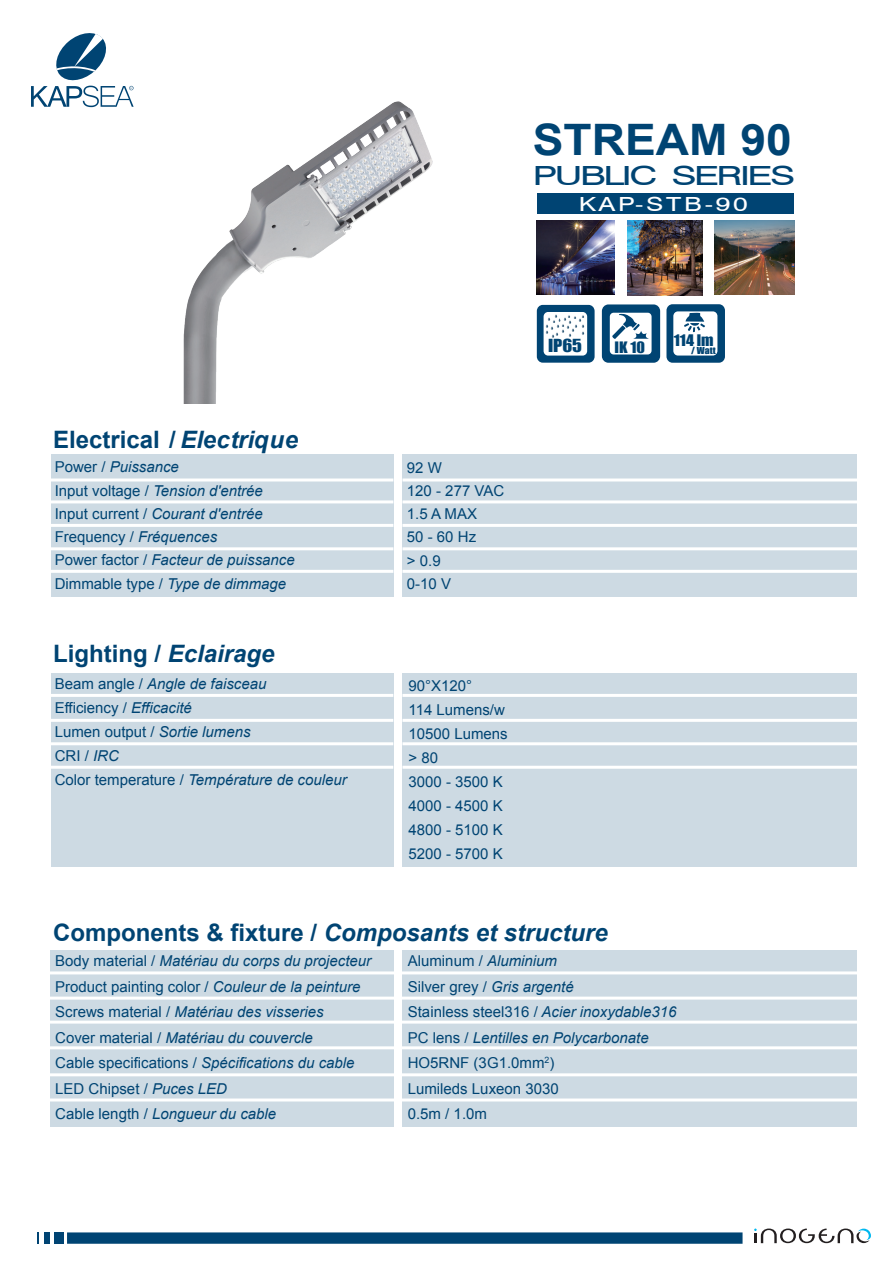
<style>
.page{position:relative;width:893px;height:1263px;background:#fff}
.page>*{position:absolute;margin:0;border:0;box-sizing:border-box;transform-origin:0 0}
.t1{font:700 43.35px "Arial";color:#004473;scale:1.06 1}
.t2{font:26.4px "Swiss 721 BT";letter-spacing:-.06em;color:#004473;scale:1.47 1}
.t3{font:italic 700 24px "Arial";color:#004473}
.t4{font:700 24px "Arial";color:#004473}
.t5{font:19.5px "Swiss 721 BT";letter-spacing:.1em;color:#fff;scale:1.37 1}
.t6{font:16.5px "Impact";color:#004473;scale:1.1 1}
.t7{font:italic 15px/25.5px "Arial";color:#004473}
.t8{font:15px/24px "Arial";color:#004473}
.t9{font:14.7px "Impact";color:#004473;scale:1.1 1}
.t10{font:14.55px "Impact";color:#004473;scale:1.1 1}
.t11{font:8.85px "Impact";color:#004473;scale:1.1 1}
.s1{font-style:italic}
.s2{font-style:normal}
</style>
<div class="page">
<div style="left:537px;top:305px;width:58px;height:58px;background:#004473;border-radius:6px"></div>
<div style="left:544px;top:312px;width:43px;height:44px;background:#fff;border-radius:5px"></div>
<svg style="left:544px;top:314px;width:41px;height:24px"></svg>
<div style="left:67px;top:1232px;width:675px;height:12px;background:#004473"></div>
<div style="left:54px;top:1232px;width:10px;height:12px;background:#004473"></div>
<div style="left:45px;top:1232px;width:5px;height:12px;background:#004473"></div>
<svg style="left:38px;top:1232px;width:1px;height:12px"></svg>
<svg style="left:754px;top:1228px;width:117px;height:15px"></svg>
<svg style="left:31px;top:33px;width:103px;height:74px"></svg>
<img style="left:537px;top:220px;width:78px;height:74px">
<div style="left:402px;top:454px;width:455px;height:143px;background:#cddae3"></div>
<div style="left:51px;top:454px;width:342px;height:143px;background:#cddae3"></div>
<hr style="left:47px;top:478px;width:346px;height:3px;background:#fff">
<hr style="left:47px;top:500px;width:346px;height:3px;background:#fff">
<hr style="left:47px;top:524px;width:346px;height:3px;background:#fff">
<hr style="left:47px;top:570px;width:346px;height:3px;background:#fff">
<hr style="left:402px;top:570px;width:455px;height:3px;background:#fff">
<hr style="left:47px;top:547px;width:346px;height:3px;background:#fff">
<hr style="left:402px;top:478px;width:455px;height:3px;background:#fff">
<hr style="left:402px;top:500px;width:455px;height:3px;background:#fff">
<hr style="left:402px;top:524px;width:455px;height:3px;background:#fff">
<hr style="left:402px;top:547px;width:455px;height:3px;background:#fff">
<div style="left:402px;top:950px;width:454px;height:177px;background:#cddae3"></div>
<hr style="left:399px;top:971px;width:461px;height:3px;background:#fff">
<hr style="left:399px;top:1020px;width:461px;height:3px;background:#fff">
<hr style="left:399px;top:996px;width:461px;height:3px;background:#fff">
<hr style="left:399px;top:1073px;width:461px;height:3px;background:#fff">
<hr style="left:399px;top:1046px;width:461px;height:3px;background:#fff">
<div style="left:50px;top:950px;width:343px;height:177px;background:#cddae3"></div>
<hr style="left:41px;top:971px;width:355px;height:3px;background:#fff">
<hr style="left:41px;top:1020px;width:355px;height:3px;background:#fff">
<hr style="left:41px;top:996px;width:355px;height:3px;background:#fff">
<hr style="left:41px;top:1073px;width:355px;height:3px;background:#fff">
<hr style="left:399px;top:1098px;width:461px;height:3px;background:#fff">
<hr style="left:41px;top:1098px;width:355px;height:3px;background:#fff">
<hr style="left:41px;top:1046px;width:355px;height:3px;background:#fff">
<div style="left:402px;top:673px;width:455px;height:193px;background:#cddae3"></div>
<div style="left:51px;top:673px;width:342px;height:193px;background:#cddae3"></div>
<hr style="left:47px;top:694px;width:346px;height:3px;background:#fff">
<hr style="left:47px;top:719px;width:346px;height:3px;background:#fff">
<hr style="left:47px;top:742px;width:346px;height:3px;background:#fff">
<hr style="left:47px;top:766px;width:346px;height:3px;background:#fff">
<hr style="left:402px;top:694px;width:455px;height:3px;background:#fff">
<hr style="left:402px;top:719px;width:455px;height:3px;background:#fff">
<hr style="left:402px;top:742px;width:455px;height:3px;background:#fff">
<hr style="left:402px;top:766px;width:455px;height:3px;background:#fff">
<img style="left:714px;top:220px;width:81px;height:75px">
<img style="left:628px;top:221px;width:74px;height:74px">
<svg style="left:602px;top:304px;width:58px;height:59px"></svg>
<img style="left:183px;top:101px;width:249px;height:302px">
<svg style="left:666px;top:304px;width:59px;height:59px"></svg>
<div style="left:538px;top:193px;width:256px;height:20px;background:#004473"></div>
<h1 class="t1" style="left:533px;top:111px;width:246px">STREAM 90</h1>
<h2 class="t2" style="left:533px;top:159px;width:180px">PUBLIC SERIES</h2>
<h3 class="t5" style="left:579px;top:192px;width:125px">KAP-STB-90</h3>
<p class="t6" style="left:548px;top:333px;width:32px">IP65</p>
<p class="t10" style="left:614px;top:336px;width:29px">IK 10</p>
<p class="t9" style="left:674px;top:329px;width:38px">114 lm</p>
<p class="t11" style="left:691px;top:344px;width:24px">/ Watt</p>
<h3 class="t4" style="left:53px;top:423px;width:246px">Electrical / <span class="s1">Electrique</span></h3>
<p class="t7" style="left:55px;top:456px;width:242px;line-height:23.2px"><span class="s2">Power /</span> Puissance<br><span class="s2">Input voltage /</span> Tension d'entrée<br><span class="s2">Input current /</span> Courant d'entrée<br><span class="s2">Frequency /</span> Fréquences<br><span class="s2">Power factor /</span> Facteur de puissance<br><span class="s2">Dimmable type /</span> Type de dimmage</p>
<p class="t8" style="left:407px;top:456px;width:99px;line-height:23.2px">92 W<br>120 - 277 VAC<br>1.5 A MAX<br>50 - 60 Hz<br>&gt; 0.9<br>0-10 V</p>
<h3 class="t4" style="left:53px;top:637px;width:223px">Lighting / <span class="s1">Eclairage</span></h3>
<p class="t7" style="left:55px;top:672px;width:294px;line-height:24px"><span class="s2">Beam angle /</span> Angle de faisceau<br><span class="s2">Efficiency /</span> Efficacité<br><span class="s2">Lumen output /</span> Sortie lumens<br><span class="s2">CRI /</span> IRC<br><span class="s2">Color temperature /</span> Température de couleur</p>
<p class="t8" style="left:408px;top:674px;width:101px">90°X120°<br>114 Lumens/w<br>10500 Lumens &gt; 80<br>3000 - 3500 K<br>4000 - 4500 K<br>4800 - 5100 K<br>5200 - 5700 K</p>
<h3 class="t3" style="left:53px;top:917px;width:556px"><span class="s2">Components &amp; fixture /</span> Composants et structure</h3>
<p class="t7" style="left:55px;top:948px;width:317px"><span class="s2">Body material /</span> Matériau du corps du projecteur <span class="s2">Product painting color /</span> Couleur de la peinture <span class="s2">Screws material /</span> Matériau des visseries<br><span class="s2">Cover material /</span> Matériau du couvercle<br><span class="s2">Cable specifications /</span> Spécifications du cable <span class="s2">LED Chipset /</span> Puces LED<br><span class="s2">Cable length /</span> Longueur du cable</p>
<p class="t8" style="left:408px;top:948px;width:270px;line-height:25.5px">Aluminum / <span class="s1">Aluminium<br></span>Silver grey / <span class="s1">Gris argenté<br></span>Stainless steel316 / <span class="s1">Acier inoxydable316<br></span>PC lens / <span class="s1">Lentilles en Polycarbonate<br></span>HO5RNF (3G1.0mm<sup>2</sup>)<br>Lumileds Luxeon 3030<br>0.5m / 1.0m</p>
</div>
